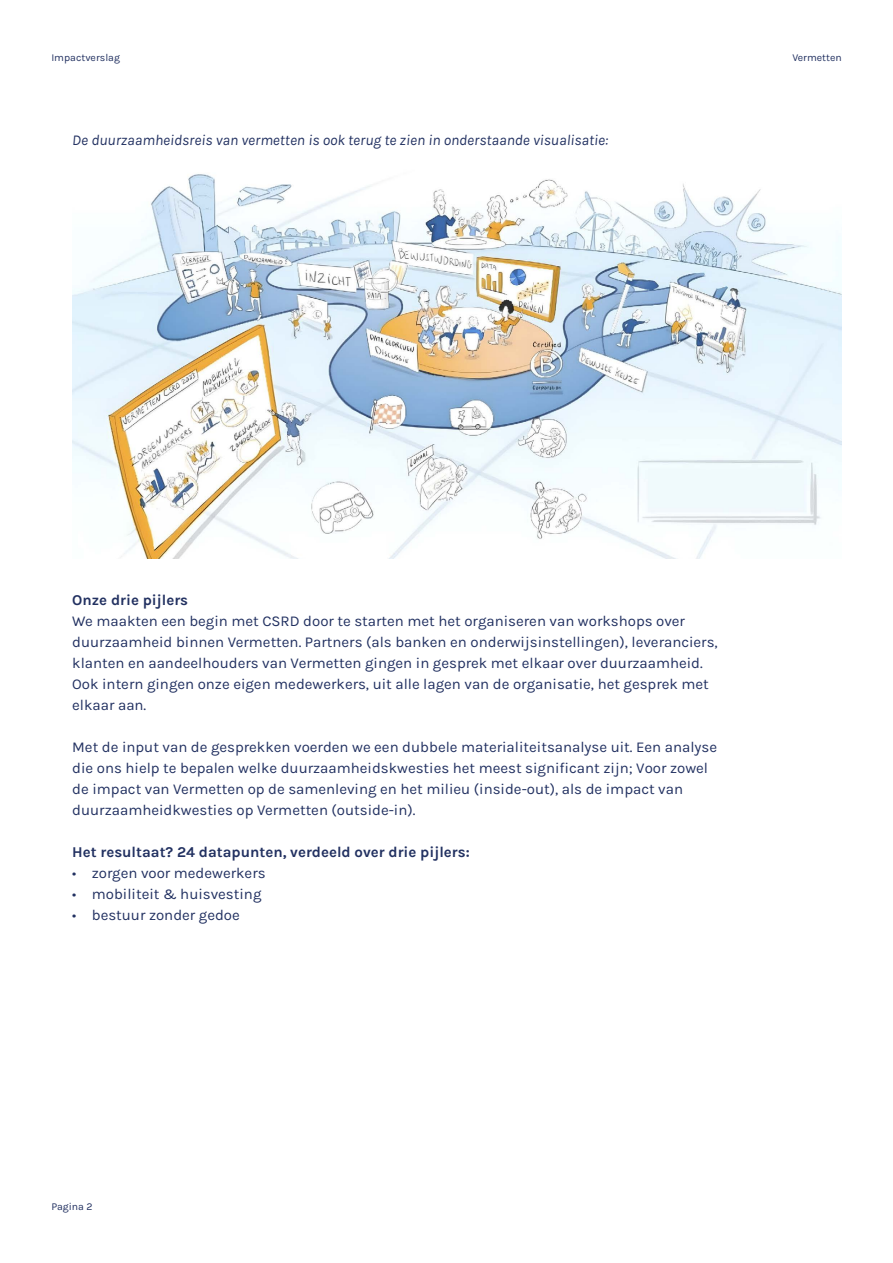
<style>
.page{position:relative;width:893px;height:1263px;background:#fff}
.page>*{position:absolute;margin:0;border:0;box-sizing:border-box;transform-origin:0 0}
.t1{font:15px/21px "Karla";color:#223161}
.t2{font:italic 15px "Karla";color:#223161}
.t3{font:700 15px "Karla";color:#223161}
.t4{font:10.5px "Karla";color:#223161}
</style>
<div class="page">
<img style="left:72px;top:174px;width:770px;height:384px">
<p class="t4" style="left:51px;top:50px;width:70px">Impactverslag</p>
<p class="t2" style="left:72px;top:130px;width:537px">De duurzaamheidsreis van vermetten is ook terug te zien in onderstaande visualisatie:</p>
<p class="t4" style="left:792px;top:50px;width:51px">Vermetten</p>
<p class="t3" style="left:72px;top:590px;width:117px">Onze drie pijlers</p>
<p class="t1" style="left:72px;top:610px;width:647px">We maakten een begin met CSRD door te starten met het organiseren van workshops over duurzaamheid binnen Vermetten. Partners (als banken en onderwijsinstellingen), leveranciers, klanten en aandeelhouders van Vermetten gingen in gesprek met elkaar over duurzaamheid.<br>Ook intern gingen onze eigen medewerkers, uit alle lagen van de organisatie, het gesprek met elkaar aan.</p>
<p class="t1" style="left:72px;top:736px;width:646px">Met de input van de gesprekken voerden we een dubbele materialiteitsanalyse uit. Een analyse die ons hielp te bepalen welke duurzaamheidskwesties het meest significant zijn; Voor zowel de impact van Vermetten op de samenleving en het milieu (inside-out), als de impact van duurzaamheidkwesties op Vermetten (outside-in).</p>
<p class="t3" style="left:72px;top:842px;width:399px">Het resultaat? 24 datapunten, verdeeld over drie pijlers:</p>
<p class="t1" style="left:72px;top:862px;width:195px">• zorgen voor medewerkers</p>
<p class="t1" style="left:72px;top:883px;width:191px">• mobiliteit &amp; huisvesting</p>
<p class="t1" style="left:72px;top:904px;width:169px">• bestuur zonder gedoe</p>
<p class="t4" style="left:51px;top:1199px;width:43px">Pagina 2</p>
</div>
